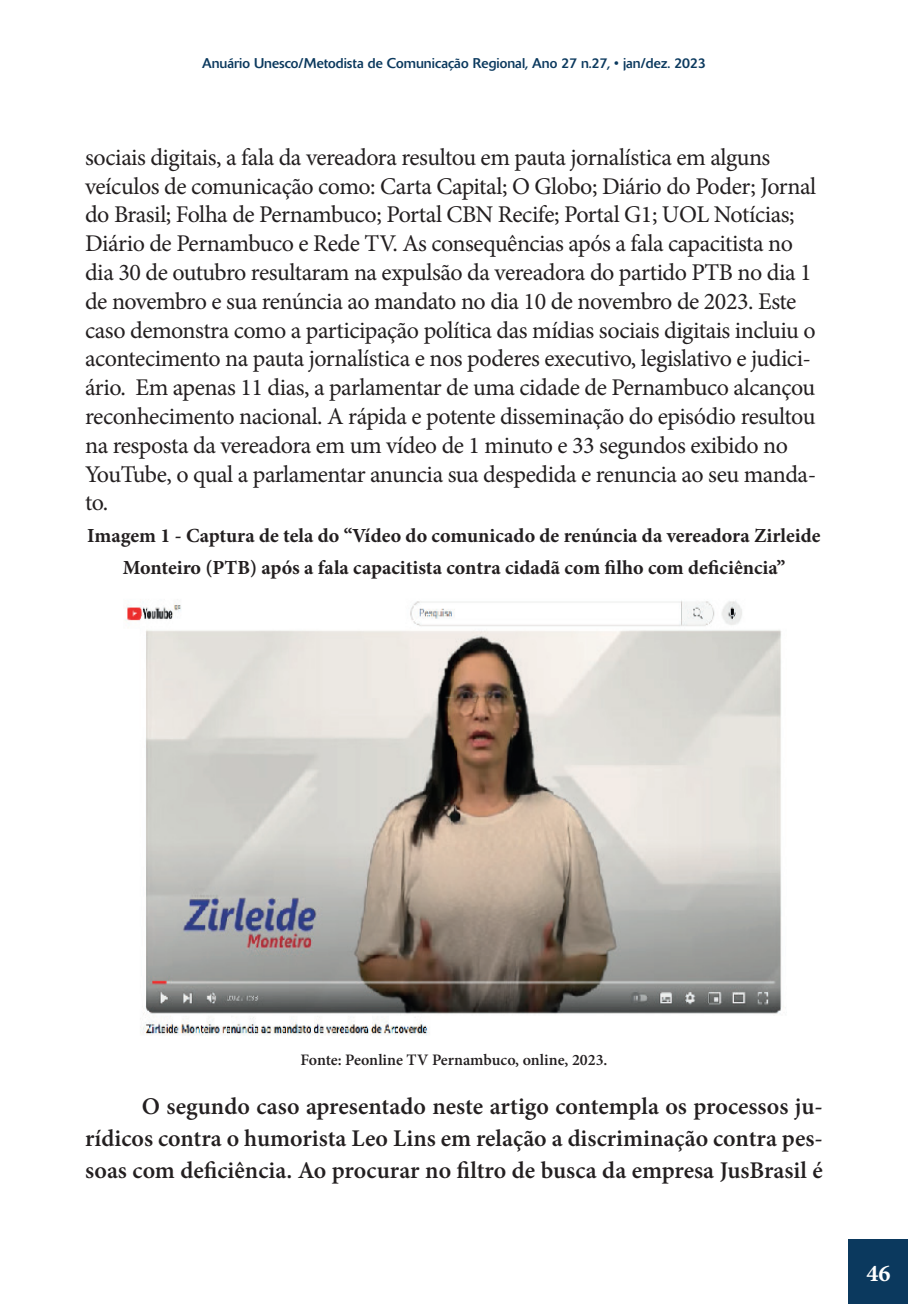
<style>
.page{position:relative;width:908px;height:1304px;background:#fff}
.page>*{position:absolute;margin:0;border:0;box-sizing:border-box;transform-origin:0 0}
.t1{font:24px/28.8px "Minion Pro";letter-spacing:-.02em;color:#231f20}
.t2{font:600 24px/32px "Minion Pro";color:#231f20;text-align:justify}
.t3{font:700 24px "Minion Pro";color:#fff}
.t4{font:700 20px/32px "Minion Pro";color:#231f20;text-align:center}
.t5{font:600 16px "Minion Pro";color:#231f20}
.t6{font:14px "Delta";color:#0b395e}
</style>
<div class="page">
<div style="left:848px;top:1239px;width:59px;height:65px;background:#0b395e"></div>
<img style="left:127px;top:600px;width:655px;height:436px">
<p class="t6" style="left:202px;top:55px;width:505px">Anuário Unesco/Metodista de Comunicação Regional, Ano 27 n.27, • jan/dez. 2023</p>
<p class="t1" style="left:85px;top:143px;width:732px">sociais digitais, a fala da vereadora resultou em pauta jornalística em alguns veículos de comunicação como: Carta Capital; O Globo; Diário do Poder; Jornal do Brasil; Folha de Pernambuco; Portal CBN Recife; Portal G1; UOL Notícias; Diário de Pernambuco e Rede TV. As consequências após a fala capacitista no dia 30 de outubro resultaram na expulsão da vereadora do partido PTB no dia 1 de novembro e sua renúncia ao mandato no dia 10 de novembro de 2023. Este caso demonstra como a participação política das mídias sociais digitais incluiu o acontecimento na pauta jornalística e nos poderes executivo, legislativo e judici&shy;ário. Em apenas 11 dias, a parlamentar de uma cidade de Pernambuco alcançou reconhecimento nacional. A rápida e potente disseminação do episódio resultou na resposta da vereadora em um vídeo de 1 minuto e 33 segundos exibido no YouTube, o qual a parlamentar anuncia sua despedida e renuncia ao seu manda&shy;to.</p>
<p class="t4" style="left:87px;top:520px;width:734px">Imagem 1 - Captura de tela do “Vídeo do comunicado de renúncia da vereadora Zirleide<br>Monteiro (PTB) após a fala capacitista contra cidadã com filho com deficiência”</p>
<p class="t5" style="left:300px;top:1048px;width:308px">Fonte: Peonline TV Pernambuco, online, 2023.</p>
<p class="t2" style="left:85px;top:1090px;width:739px;text-indent:57px">O segundo caso apresentado neste artigo contempla os processos ju&shy;rídicos contra o humorista Leo Lins em relação a discriminação contra pes&shy;soas com deficiência. Ao procurar no filtro de busca da empresa JusBrasil é</p>
<p class="t3" style="left:866px;top:1257px;width:25px">46</p>
</div>
